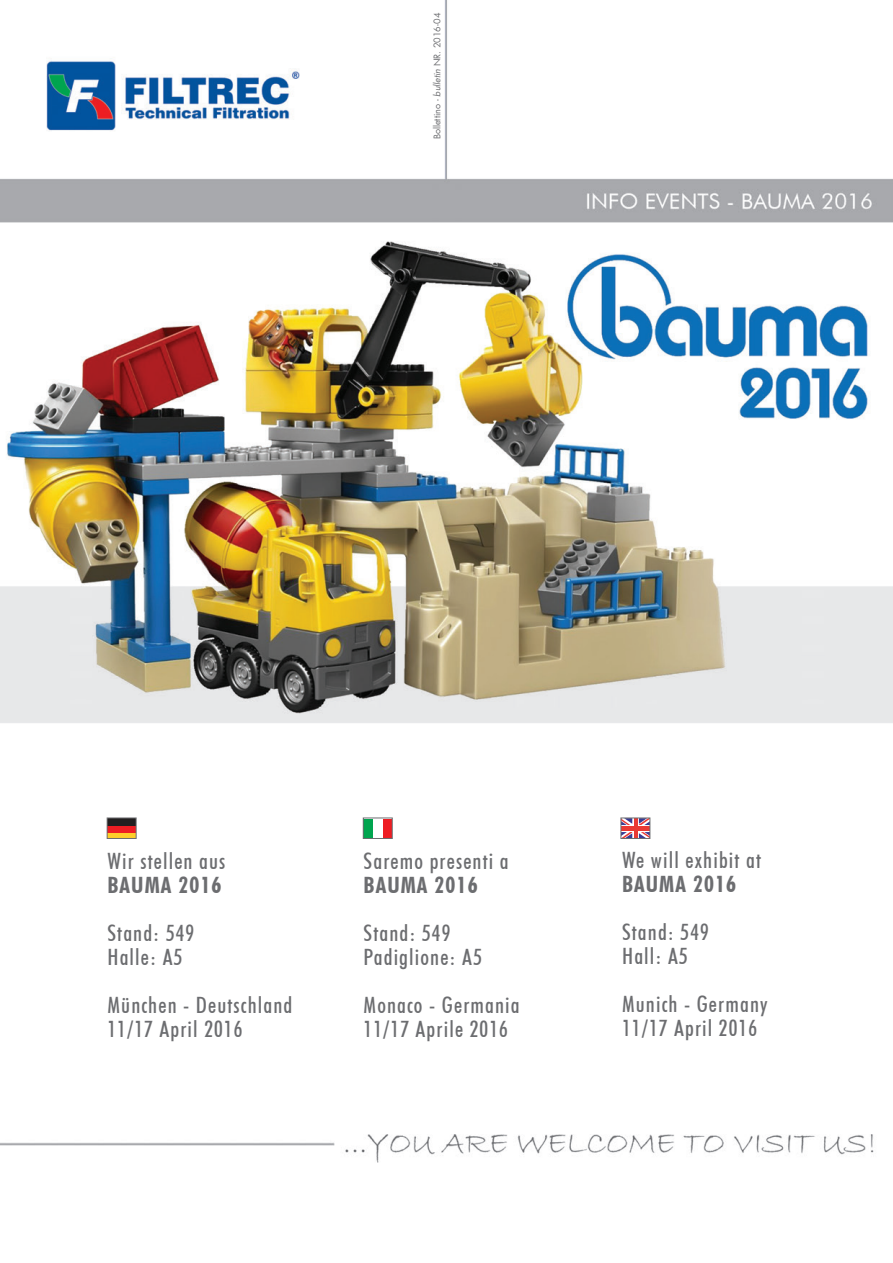
<style>
.page{position:relative;width:893px;height:1263px;background:#fff}
.page>*{position:absolute;margin:0;border:0;box-sizing:border-box;transform-origin:0 0}
.t1{font:500 condensed 22.5px/24px "Futura BT";letter-spacing:.05em;color:#6c6d70}
.t2{font:700 condensed 22.5px "Futura BT";letter-spacing:.05em;color:#6c6d70}
.t3{font:9px "Futura";color:#6c6d70}
.s1{font-style:italic}
</style>
<div class="page">
<img style="left:0;top:0;width:893px;height:1163px">
<div style="left:364px;top:818px;width:28px;height:20px;background:#fff"></div>
<div style="left:383px;top:819px;width:9px;height:19px;background:#ee1d23"></div>
<div style="left:364px;top:819px;width:9px;height:19px;background:#00a54f"></div>
<div style="left:363px;top:817px;width:30px;height:22px;border:1px solid #6c6d70"></div>
<div style="left:108px;top:832px;width:28px;height:6px;background:#fecd2a"></div>
<div style="left:108px;top:825px;width:28px;height:8px;background:#ee1d23"></div>
<div style="left:108px;top:818px;width:28px;height:8px;background:#231f20"></div>
<div style="left:107px;top:817px;width:30px;height:22px;border:1px solid #6c6d70"></div>
<svg style="left:622px;top:819px;width:26px;height:18px"></svg>
<hr style="left:634px;top:818px;width:3px;height:20px;background:#e93934">
<hr style="left:621px;top:826px;width:29px;height:4px;background:#e93934">
<svg style="left:622px;top:819px;width:10px;height:6px"></svg>
<svg style="left:639px;top:832px;width:9px;height:5px"></svg>
<svg style="left:639px;top:819px;width:9px;height:6px"></svg>
<svg style="left:622px;top:832px;width:10px;height:5px"></svg>
<div style="left:620px;top:817px;width:30px;height:22px;border:1px solid #6c6d70"></div>
<p class="t3" style="left:431px;top:139px;width:128px;rotate:-90deg">Bollettino - <span class="s1">bulletin</span> NR. 2016-04</p>
<p class="t1" style="left:108px;top:849px;width:119px">Wir stellen aus</p>
<p class="t2" style="left:108px;top:872px;width:115px">BAUMA 2016</p>
<p class="t1" style="left:108px;top:921px;width:88px">Stand: 549<br>Halle: A5</p>
<p class="t1" style="left:108px;top:993px;width:186px">München - Deutschland<br>11/17 April 2016</p>
<p class="t1" style="left:364px;top:849px;width:147px">Saremo presenti a</p>
<p class="t2" style="left:364px;top:872px;width:115px">BAUMA 2016</p>
<p class="t1" style="left:364px;top:921px;width:120px">Stand: 549<br>Padiglione: A5</p>
<p class="t1" style="left:364px;top:993px;width:157px">Monaco - Germania<br>11/17 Aprile 2016</p>
<p class="t1" style="left:622px;top:848px;width:140px">We will exhibit at</p>
<p class="t2" style="left:622px;top:870px;width:115px">BAUMA 2016</p>
<p class="t1" style="left:622px;top:920px;width:88px">Stand: 549<br>Hall: A5</p>
<p class="t1" style="left:622px;top:992px;width:147px">Munich - Germany<br>11/17 April 2016</p>
</div>
